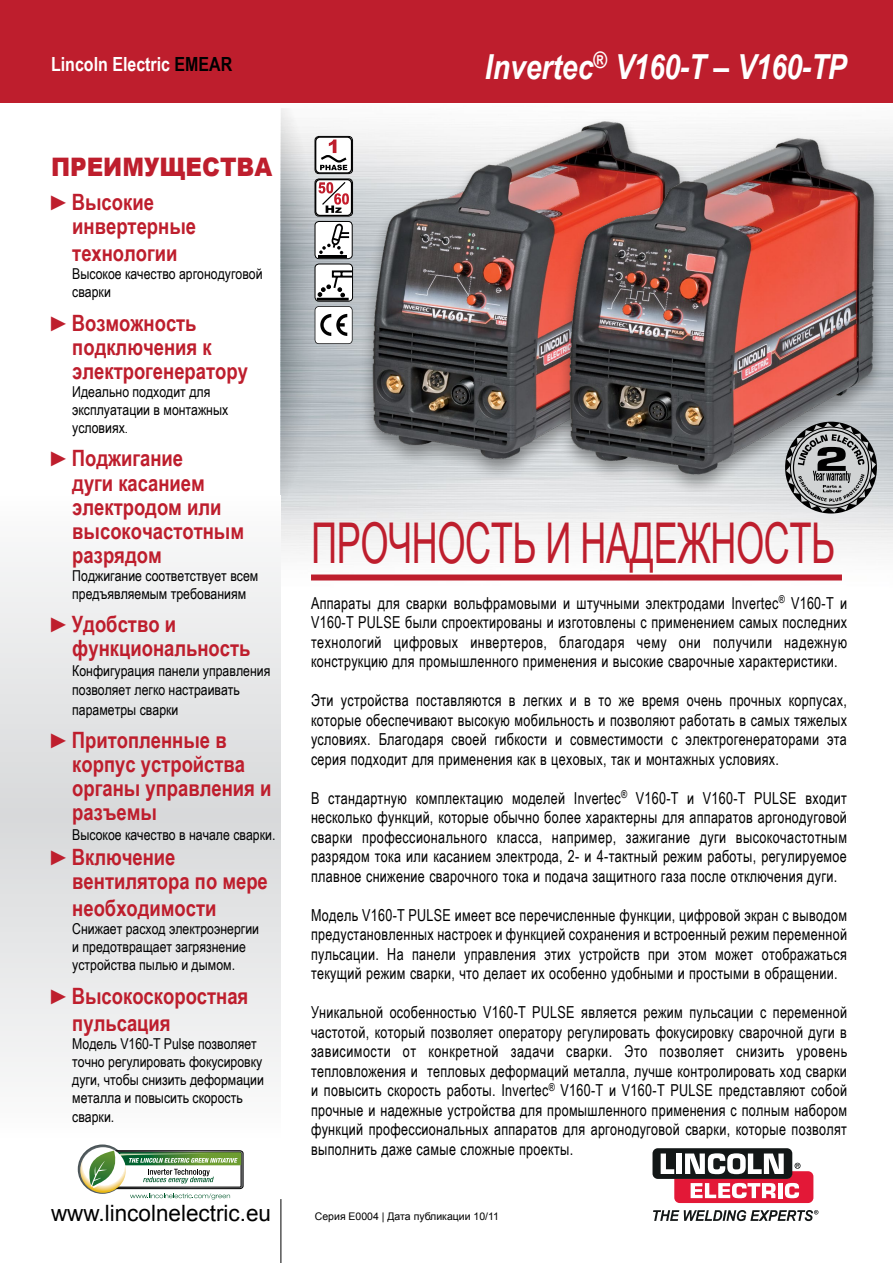
<style>
.page{position:relative;width:893px;height:1263px;background:#fff}
.page>*{position:absolute;margin:0;border:0;box-sizing:border-box;transform-origin:0 0}
.t1{font:56.25px "Arial Narrow";letter-spacing:-.01em;color:#be1e2d;scale:.78 1}
.t2{font:italic 700 34.5px "Arial Narrow";letter-spacing:-.005em;color:#fff}
.t3{font:900 25.5px "Arial";color:#be1e2d;scale:.9 1}
.t4{font:700 22.5px/24px "Arial Narrow";color:#be1e2d}
.t5{font:22.5px "Arial";color:#000}
.t6{font:700 19.5px "Arial Narrow";color:#fff}
.t7{font:16.5px/19.5px "Arial Narrow";letter-spacing:.02em;color:#000;text-align:justify;scale:.93 1}
.t8{font:15px/18px "Arial Narrow";color:#000}
.t9{font:10.5px "Arial";color:#000}
.s1{color:#000}
.s2{font-size:21px}
.s3{font-family:"Arial";font-size:11.25px}
</style>
<div class="page">
<svg style="left:282px;top:108px;width:78px;height:395px;background:#bdc2c6"></svg>
<div style="left:0;top:0;width:893px;height:102px;background:#be1e2d"></div>
<svg style="left:0;top:557px;width:281px;height:520px"></svg>
<svg style="left:653px;top:1210px;width:165px;height:11px"></svg>
<div style="left:652px;top:1148px;width:140px;height:31px;background:#131717;border-radius:5px"></div>
<svg style="left:661px;top:1153px;width:152px;height:50px"></svg>
<hr style="left:281px;top:1199px;width:1px;height:64px;background:#000">
<svg style="left:315px;top:306px;width:38px;height:38px"></svg>
<div style="left:311px;top:574px;width:531px;height:6px;background:#be1e2d"></div>
<div style="left:315px;top:136px;width:38px;height:38px;border:1px solid #000;border-radius:4px"></div>
<svg style="left:315px;top:136px;width:37px;height:80px"></svg>
<div style="left:315px;top:179px;width:38px;height:37px;border:1px solid #000;border-radius:4px"></div>
<svg style="left:315px;top:264px;width:38px;height:37px"></svg>
<hr style="left:317px;top:298px;width:32px;height:3px;background:#000">
<svg style="left:318px;top:269px;width:33px;height:28px"></svg>
<div style="left:315px;top:264px;width:38px;height:38px;border:1px solid #000;border-radius:4px"></div>
<div style="left:315px;top:221px;width:37px;height:38px;background:#fff;border-radius:4px"></div>
<hr style="left:318px;top:255px;width:29px;height:3px;background:#000">
<svg style="left:319px;top:223px;width:30px;height:31px"></svg>
<div style="left:315px;top:221px;width:38px;height:38px;border:1px solid #000;border-radius:4px"></div>
<svg style="left:78px;top:1144px;width:49px;height:50px"></svg>
<svg style="left:80px;top:1147px;width:46px;height:46px"></svg>
<svg style="left:89px;top:1150px;width:155px;height:49px"></svg>
<img style="left:360px;top:102px;width:192px;height:414px">
<div style="left:557px;top:133px;width:331px;height:363px;background:#000;opacity:.4"></div>
<img style="left:552px;top:102px;width:325px;height:432px">
<p class="t6" style="left:51px;top:49px;width:183px">Lincoln Electric <span class="s1">EMEAR</span></p>
<h2 class="t2" style="left:485px;top:41px;width:363px">Invertec<sup>®</sup> V160-T – V160-TP</h2>
<h3 class="t3" style="left:51px;top:149px;width:247px">преимущества</h3>
<h3 class="t4" style="left:72px;top:189px;width:125px;text-indent:-21px"><span class="s2">►</span>Высокие инвертерные</h3>
<h3 class="t4" style="left:72px;top:240px;width:107px">технологии</h3>
<p class="t8" style="left:72px;top:264px;width:192px">Высокое качество аргонодуговой сварки</p>
<h3 class="t4" style="left:72px;top:310px;width:177px;text-indent:-21px"><span class="s2">►</span>Возможность подключения к электрогенератору</h3>
<p class="t8" style="left:72px;top:382px;width:158px">Идеально подходит для эксплуатации в монтажных условиях<span class="s3">.</span></p>
<h3 class="t4" style="left:72px;top:445px;width:173px;text-indent:-21px"><span class="s2">►</span>Поджигание<br>дуги касанием электродом или высокочастотным разрядом</h3>
<p class="t8" style="left:72px;top:566px;width:188px">Поджигание соответствует всем предъявляемым требованиям</p>
<h3 class="t4" style="left:72px;top:611px;width:180px;text-indent:-21px"><span class="s2">►</span>Удобство и функциональность</h3>
<p class="t8" style="left:72px;top:660px;width:200px;line-height:19.5px">Конфигурация панели управления позволяет легко настраивать параметры сварки</p>
<h3 class="t4" style="left:72px;top:727px;width:201px;text-indent:-21px"><span class="s2">►</span>Притопленные в корпус устройства органы управления и разъемы</h3>
<p class="t8" style="left:72px;top:825px;width:205px">Высокое качество в начале сварки.</p>
<h3 class="t4" style="left:72px;top:844px;width:197px;text-indent:-21px"><span class="s2">►</span>Включение вентилятора по мере</h3>
<h3 class="t4" style="left:72px;top:895px;width:146px">необходимости</h3>
<p class="t8" style="left:72px;top:919px;width:188px">Снижает расход электроэнергии и предотвращает загрязнение устройства пылью и дымом.</p>
<h3 class="t4" style="left:72px;top:981px;width:178px;line-height:27px;text-indent:-21px"><span class="s2">►</span>Высокоскоростная пульсация</h3>
<p class="t8" style="left:72px;top:1034px;width:193px">Модель V160-T Pulse позволяет точно регулировать фокусировку дуги, чтобы снизить деформации металла и повысить скорость</p>
<p class="t8" style="left:72px;top:1107px;width:44px">сварки.</p>
<h1 class="t1" style="left:311px;top:502px;width:673px">прочность и надежность</h1>
<p class="t7" style="left:311px;top:592px;width:578px">Аппараты для сварки вольфрамовыми и штучными электродами Invertec<sup>®</sup> V160-T и V160-T PULSE были спроектированы и изготовлены с применением самых последних технологий цифровых инвертеров, благодаря чему они получили надежную конструкцию для промышленного применения и высокие сварочные характеристики.</p>
<p class="t7" style="left:311px;top:690px;width:578px">Эти устройства поставляются в легких и в то же время очень прочных корпусах, которые обеспечивают высокую мобильность и позволяют работать в самых тяжелых условиях. Благодаря своей гибкости и совместимости с электрогенераторами эта серия подходит для применения как в цеховых, так и монтажных условиях.</p>
<p class="t7" style="left:311px;top:787px;width:578px">В стандартную комплектацию моделей Invertec<sup>®</sup> V160-T и V160-T PULSE входит несколько функций, которые обычно более характерны для аппаратов аргонодуговой сварки профессионального класса, например, зажигание дуги высокочастотным разрядом тока или касанием электрода, 2- и 4-тактный режим работы, регулируемое плавное снижение сварочного тока и подача защитного газа после отключения дуги.</p>
<p class="t7" style="left:311px;top:904px;width:578px">Модель V160-T PULSE имеет все перечисленные функции, цифровой экран с выводом предустановленных настроек и функцией сохранения и встроенный режим переменной пульсации. На панели управления этих устройств при этом может отображаться текущий режим сварки, что делает их особенно удобными и простыми в обращении.</p>
<p class="t7" style="left:311px;top:1002px;width:578px">Уникальной особенностью V160-T PULSE является режим пульсации с переменной частотой, который позволяет оператору регулировать фокусировку сварочной дуги в зависимости от конкретной задачи сварки. Это позволяет снизить уровень тепловложения и тепловых деформаций металла, лучше контролировать ход сварки и повысить скорость работы. Invertec<sup>®</sup> V160-T и V160-T PULSE представляют собой прочные и надежные устройства для промышленного применения с полным набором функций профессиональных аппаратов для аргонодуговой сварки, которые позволят выполнить даже самые сложные проекты.</p>
<h3 class="t5" style="left:51px;top:1198px;width:222px">www.lincolnelectric.eu</h3>
<p class="t9" style="left:315px;top:1209px;width:186px">Серия E0004 | Дата публикации 10/11</p>
</div>
